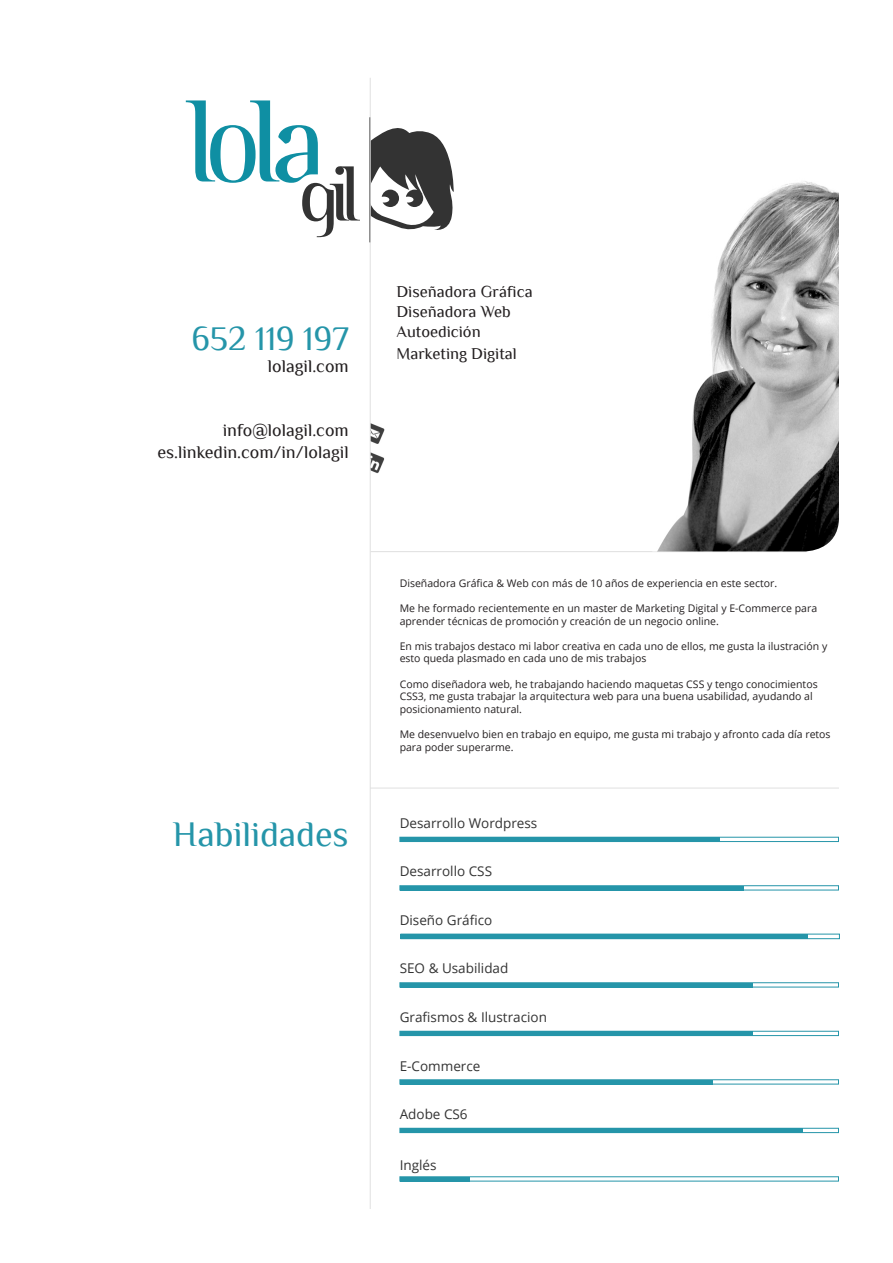
<style>
.page{position:relative;width:893px;height:1263px;background:#fff}
.page>*{position:absolute;margin:0;border:0;box-sizing:border-box;transform-origin:0 0}
.encabezado2{font:36px "Philosopher";color:#2595a9}
.t1{font:34.5px "Philosopher";color:#2595a9}
.t2{font:18px "Philosopher";color:#231f20}
.t3{font:16.5px "Philosopher";color:#231f20}
.t4{font:13.5px "Open Sans";color:#333}
.t5{font:10.5px/12.6px "Open Sans";color:#231f20}
</style>
<div class="page">
<svg style="left:371px;top:128px;width:83px;height:102px"></svg>
<svg style="left:186px;top:100px;width:174px;height:137px"></svg>
<hr style="left:369px;top:117px;width:2px;height:125px;background:#000">
<img style="left:371px;top:423px;width:14px;height:51px">
<hr style="left:370px;top:788px;width:469px;height:1px;background:#e0e0e0">
<hr style="left:370px;top:551px;width:437px;height:1px;background:#e0e0e0">
<svg style="left:720px;top:837px;width:119px;height:5px"></svg>
<div style="left:400px;top:837px;width:320px;height:5px;background:#2595a9"></div>
<svg style="left:400px;top:982px;width:439px;height:5px"></svg>
<hr style="left:400px;top:983px;width:352px;height:4px;background:#2595a9">
<svg style="left:752px;top:1031px;width:87px;height:5px"></svg>
<div style="left:400px;top:1031px;width:352px;height:5px;background:#2595a9"></div>
<svg style="left:400px;top:1079px;width:439px;height:5px"></svg>
<hr style="left:400px;top:1080px;width:312px;height:4px;background:#2595a9">
<svg style="left:803px;top:1128px;width:36px;height:5px"></svg>
<div style="left:400px;top:1128px;width:403px;height:5px;background:#2595a9"></div>
<svg style="left:400px;top:1176px;width:439px;height:5px"></svg>
<hr style="left:400px;top:1177px;width:69px;height:4px;background:#2595a9">
<img style="left:657px;top:181px;width:182px;height:370px">
<svg style="left:401px;top:934px;width:439px;height:5px"></svg>
<hr style="left:400px;top:934px;width:408px;height:4px;background:#2595a9">
<hr style="left:370px;top:78px;width:1px;height:1131px;background:#e0e0e0">
<svg style="left:400px;top:885px;width:439px;height:5px"></svg>
<hr style="left:400px;top:886px;width:343px;height:4px;background:#2595a9">
<p class="t1" style="left:191px;top:320px;width:159px">652 119 197</p>
<p class="t2" style="left:268px;top:356px;width:82px">lolagil.com</p>
<p class="t2" style="left:223px;top:421px;width:127px">info@lolagil.com</p>
<p class="t2" style="left:157px;top:443px;width:193px">es.linkedin.com/in/lolagil</p>
<p class="encabezado2" style="left:172px;top:815px;width:178px">Habilidades</p>
<p class="t3" style="left:396px;top:283px;width:138px">Diseñadora Gráfica</p>
<p class="t3" style="left:396px;top:303px;width:116px">Diseñadora Web</p>
<p class="t3" style="left:396px;top:323px;width:86px">Autoedición</p>
<p class="t3" style="left:396px;top:344px;width:122px">Marketing Digital</p>
<p class="t5" style="left:400px;top:576px;width:379px">Diseñadora Gráfica &amp; Web con más de 10 años de experiencia en este sector.</p>
<p class="t5" style="left:400px;top:601px;width:419px">Me he formado recientemente en un master de Marketing Digital y E-Commerce para aprender técnicas de promoción y creación de un negocio online.</p>
<p class="t5" style="left:400px;top:639px;width:429px">En mis trabajos destaco mi labor creativa en cada uno de ellos, me gusta la ilustración y esto queda plasmado en cada uno de mis trabajos</p>
<p class="t5" style="left:400px;top:677px;width:419px">Como diseñadora web, he trabajando haciendo maquetas CSS y tengo conocimientos<br>CSS3, me gusta trabajar la arquitectura web para una buena usabilidad, ayudando al posicionamiento natural.</p>
<p class="t5" style="left:400px;top:727px;width:432px">Me desenvuelvo bien en trabajo en equipo, me gusta mi trabajo y afronto cada día retos para poder superarme.</p>
<p class="t4" style="left:400px;top:813px;width:139px">Desarrollo Wordpress</p>
<p class="t4" style="left:400px;top:862px;width:94px">Desarrollo CSS</p>
<p class="t4" style="left:400px;top:911px;width:94px">Diseño Gráfico</p>
<p class="t4" style="left:400px;top:959px;width:110px">SEO &amp; Usabilidad</p>
<p class="t4" style="left:400px;top:1008px;width:149px">Grafismos &amp; Ilustracion</p>
<p class="t4" style="left:400px;top:1056px;width:82px">E-Commerce</p>
<p class="t4" style="left:400px;top:1105px;width:69px">Adobe CS6</p>
<p class="t4" style="left:400px;top:1155px;width:38px">Inglés</p>
</div>
